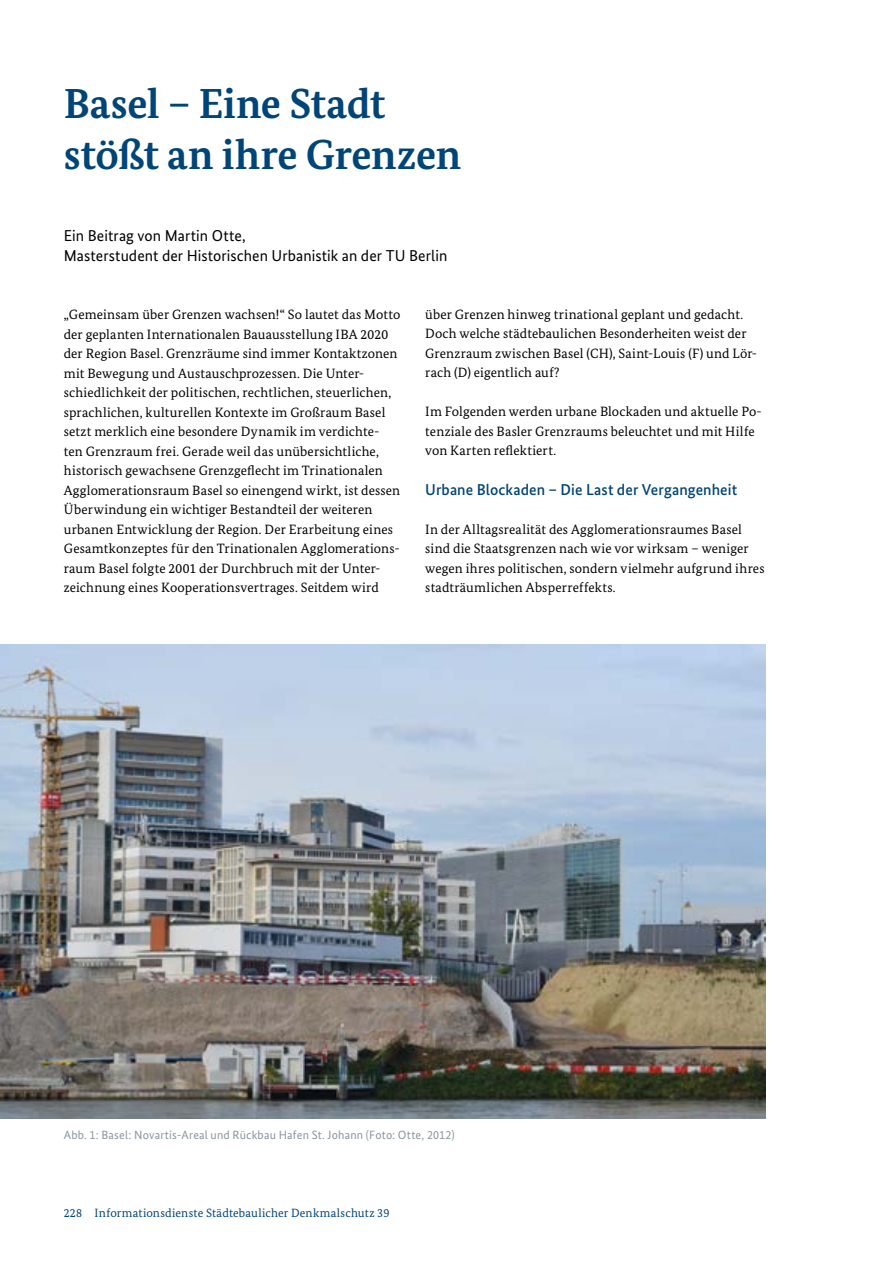
<style>
.page{position:relative;width:893px;height:1263px;background:#fff}
.page>*{position:absolute;margin:0;border:0;box-sizing:border-box;transform-origin:0 0}
.H4_Headline-oRaster{font:700 42px/51px "Bundes Serif";letter-spacing:-.005em;color:#004577}
.P_Introtexte{font:15.75px/19.5px "Bundes Sans";letter-spacing:.005em;color:#000}
.H5_Subheadline{font:500 15.75px "Bundes Sans";letter-spacing:.005em;color:#004577}
.P_Fließtext{font:13.5px/19.5px "Bundes Serif";letter-spacing:.01em;color:#000}
.P-BU_mitEinzug{font:12px "Bundes Sans";letter-spacing:.015em;color:#88969e}
.t1{font:12px "Bundes Serif";letter-spacing:.015em;color:#004577}
</style>
<div class="page">
<img style="left:0;top:644px;width:765px;height:474px">
<h4 class="H4_Headline-oRaster" style="left:64px;top:77px;width:399px">Basel – Eine Stadt stößt an ihre Grenzen</h4>
<p class="P_Introtexte" style="left:64px;top:226px;width:385px">Ein Beitrag von Martin Otte,<br>Masterstudent der Historischen Urbanistik an der TU Berlin</p>
<p class="P_Fließtext" style="left:64px;top:305px;width:338px">„Gemeinsam über Grenzen wachsen!“ So lautet das Motto der geplanten Internationalen Bauausstellung IBA 2020 der Region Basel. Grenzräume sind immer Kontaktzonen mit Bewegung und Austauschprozessen. Die Unter&shy;schiedlichkeit der politischen, rechtlichen, steuerlichen, sprachlichen, kulturellen Kontexte im Großraum Basel setzt merklich eine besondere Dynamik im verdichte&shy;ten Grenzraum frei. Gerade weil das unübersichtliche, historisch gewachsene Grenzgeflecht im Trinationalen Agglomerationsraum Basel so einengend wirkt, ist dessen Überwindung ein wichtiger Bestandteil der weiteren urbanen Entwicklung der Region. Der Erarbeitung eines Gesamtkonzeptes für den Trinationalen Agglomerations&shy;raum Basel folgte 2001 der Durchbruch mit der Unter&shy;zeichnung eines Kooperationsvertrages. Seitdem wird</p>
<p class="P_Fließtext" style="left:425px;top:304px;width:333px">über Grenzen hinweg trinational geplant und gedacht.<br>Doch welche städtebaulichen Besonderheiten weist der Grenzraum zwischen Basel (CH), Saint-Louis (F) und Lör&shy;rach (D) eigentlich auf?</p>
<p class="P_Fließtext" style="left:425px;top:402px;width:338px">Im Folgenden werden urbane Blockaden und aktuelle Po&shy;tenziale des Basler Grenzraums beleuchtet und mit Hilfe von Karten reflektiert.</p>
<h5 class="H5_Subheadline" style="left:425px;top:480px;width:313px">Urbane Blockaden – Die Last der Vergangenheit</h5>
<p class="P_Fließtext" style="left:425px;top:519px;width:341px">In der Alltagsrealität des Agglomerationsraumes Basel sind die Staatsgrenzen nach wie vor wirksam – weniger wegen ihres politischen, sondern vielmehr aufgrund ihres stadträumlichen Absperreffekts.</p>
<p class="P-BU_mitEinzug" style="left:64px;top:1127px;width:392px">Abb. 1: Basel: Novartis-Areal und Rückbau Hafen St. Johann (Foto: Otte, 2012)</p>
<p class="t1" style="left:64px;top:1206px;width:327px">228 Informationsdienste Städtebaulicher Denkmalschutz 39</p>
</div>
